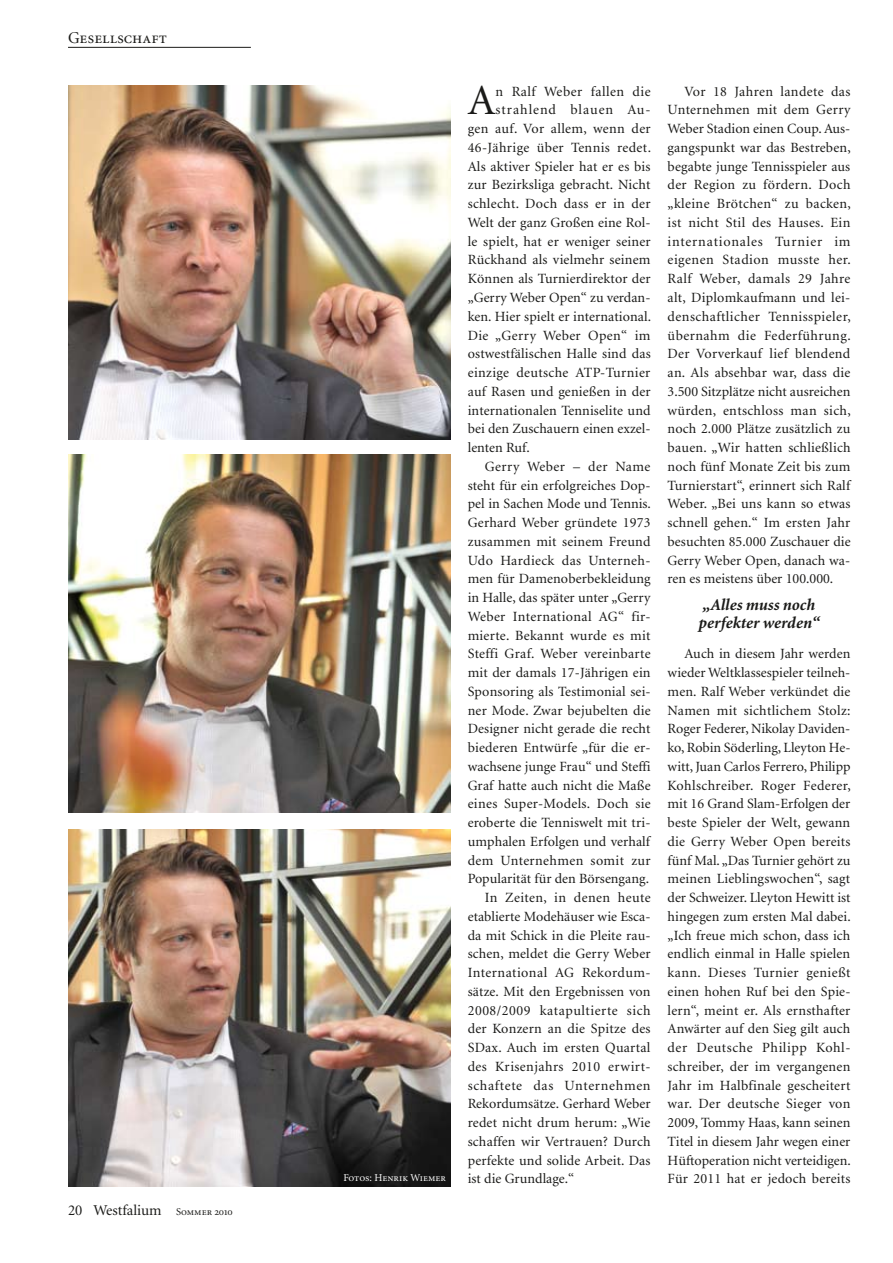
<style>
.page{position:relative;width:893px;height:1263px;background:#fff}
.page>*{position:absolute;margin:0;border:0;box-sizing:border-box;transform-origin:0 0}
.t1{font:42.9px "Minion";color:#1a1a18}
.t2{font:italic 700 16.5px/18px "Minion";color:#1a1a18}
.t3{font:16.5px "Minion Regular SC";color:#1a1a18}
.t4{font:15px "Minion";color:#1a1a18}
.t5{font:14.1px/18.8px "Minion";letter-spacing:.01em;color:#1a1a18;text-align:justify}
.t6{font:14.1px "Minion";letter-spacing:.03em;color:#1a1a18}
.t7{font:14.1px "Minion";letter-spacing:.035em;color:#1a1a18}
.t8{font:14.1px "Minion";letter-spacing:.05em;color:#1a1a18}
.t9{font:14.1px "Minion";letter-spacing:.065em;color:#1a1a18}
.t10{font:10.5px "Minion Regular SC";color:#fff}
.s1{font-family:"Minion Regular SC";font-size:10.5px}
</style>
<div class="page">
<hr style="left:68px;top:47px;width:183px;height:1px;background:#1a1a18">
<img style="left:68px;top:455px;width:383px;height:357px">
<img style="left:68px;top:85px;width:383px;height:354px">
<img style="left:68px;top:829px;width:383px;height:357px">
<p class="t3" style="left:68px;top:30px;width:101px">Gesellschaft</p>
<p class="t4" style="left:68px;top:1202px;width:166px">20 Westfalium <span class="s1">Sommer 2010</span></p>
<h1 class="t1" style="left:468px;top:80px;width:29px">A</h1>
<p class="t7" style="left:496px;top:84px;width:157px">n Ralf Weber fallen die</p>
<p class="t9" style="left:496px;top:103px;width:157px">strahlend blauen Au-</p>
<p class="t5" style="left:468px;top:120px;width:184px">gen auf. Vor allem, wenn der</p>
<p class="t5" style="left:468px;top:139px;width:185px">46-Jährige über Tennis redet.</p>
<p class="t5" style="left:468px;top:157px;width:184px">Als aktiver Spieler hat er es bis</p>
<p class="t5" style="left:468px;top:176px;width:184px">zur Bezirksliga gebracht. Nicht</p>
<p class="t5" style="left:468px;top:195px;width:184px">schlecht. Doch dass er in der</p>
<p class="t5" style="left:468px;top:214px;width:184px">Welt der ganz Großen eine Rol-</p>
<p class="t5" style="left:468px;top:232px;width:184px">le spielt, hat er weniger seiner</p>
<p class="t5" style="left:468px;top:251px;width:184px">Rückhand als vielmehr seinem</p>
<p class="t5" style="left:468px;top:270px;width:184px">Können als Turnierdirektor der</p>
<p class="t5" style="left:468px;top:289px;width:184px">„Gerry Weber Open“ zu verdan-</p>
<p class="t5" style="left:468px;top:307px;width:185px">ken. Hier spielt er international.</p>
<p class="t5" style="left:468px;top:326px;width:184px">Die „Gerry Weber Open“ im</p>
<p class="t5" style="left:468px;top:345px;width:184px">ostwestfälischen Halle sind das</p>
<p class="t5" style="left:468px;top:364px;width:184px">einzige deutsche ATP-Turnier</p>
<p class="t5" style="left:468px;top:382px;width:184px">auf Rasen und genießen in der</p>
<p class="t5" style="left:468px;top:401px;width:184px">internationalen Tenniselite und</p>
<p class="t5" style="left:468px;top:420px;width:184px">bei den Zuschauern einen exzel-</p>
<p class="t5" style="left:468px;top:439px;width:64px">lenten Ruf.</p>
<p class="t6" style="left:485px;top:459px;width:167px">Gerry Weber – der Name</p>
<p class="t5" style="left:468px;top:476px;width:184px">steht für ein erfolgreiches Dop-</p>
<p class="t5" style="left:468px;top:495px;width:185px">pel in Sachen Mode und Tennis.</p>
<p class="t5" style="left:468px;top:514px;width:184px">Gerhard Weber gründete 1973</p>
<p class="t5" style="left:468px;top:532px;width:184px">zusammen mit seinem Freund</p>
<p class="t5" style="left:468px;top:551px;width:184px">Udo Hardieck das Unterneh-</p>
<p class="t5" style="left:468px;top:570px;width:184px">men für Damenoberbekleidung</p>
<p class="t5" style="left:468px;top:589px;width:184px">in Halle, das später unter „Gerry</p>
<p class="t5" style="left:468px;top:607px;width:184px">Weber International AG“ fir-</p>
<p class="t5" style="left:468px;top:626px;width:184px">mierte. Bekannt wurde es mit</p>
<p class="t5" style="left:468px;top:645px;width:184px">Steffi Graf. Weber vereinbarte</p>
<p class="t5" style="left:468px;top:664px;width:184px">mit der damals 17-Jährigen ein</p>
<p class="t5" style="left:468px;top:682px;width:184px">Sponsoring als Testimonial sei-</p>
<p class="t5" style="left:468px;top:701px;width:184px">ner Mode. Zwar bejubelten die</p>
<p class="t5" style="left:468px;top:720px;width:184px">Designer nicht gerade die recht</p>
<p class="t5" style="left:468px;top:739px;width:184px">biederen Entwürfe „für die er-</p>
<p class="t5" style="left:468px;top:757px;width:184px">wachsene junge Frau“ und Steffi</p>
<p class="t5" style="left:468px;top:776px;width:184px">Graf hatte auch nicht die Maße</p>
<p class="t5" style="left:468px;top:795px;width:184px">eines Super-Models. Doch sie</p>
<p class="t5" style="left:468px;top:814px;width:184px">eroberte die Tenniswelt mit tri-</p>
<p class="t5" style="left:468px;top:832px;width:184px">umphalen Erfolgen und verhalf</p>
<p class="t5" style="left:468px;top:851px;width:184px">dem Unternehmen somit zur</p>
<p class="t5" style="left:468px;top:870px;width:183px">Popularität für den Börsengang.</p>
<p class="t5" style="left:485px;top:889px;width:167px">In Zeiten, in denen heute</p>
<p class="t5" style="left:468px;top:907px;width:184px">etablierte Modehäuser wie Esca-</p>
<p class="t5" style="left:468px;top:926px;width:184px">da mit Schick in die Pleite rau-</p>
<p class="t5" style="left:468px;top:945px;width:184px">schen, meldet die Gerry Weber</p>
<p class="t6" style="left:468px;top:966px;width:184px">International AG Rekordum-</p>
<p class="t5" style="left:468px;top:982px;width:184px">sätze. Mit den Ergebnissen von</p>
<p class="t7" style="left:468px;top:1003px;width:184px">2008/2009 katapultierte sich</p>
<p class="t5" style="left:468px;top:1020px;width:184px">der Konzern an die Spitze des</p>
<p class="t5" style="left:468px;top:1039px;width:184px">SDax. Auch im ersten Quartal</p>
<p class="t6" style="left:468px;top:1059px;width:184px">des Krisenjahrs 2010 erwirt-</p>
<p class="t8" style="left:468px;top:1078px;width:184px">schaftete das Unternehmen</p>
<p class="t5" style="left:468px;top:1095px;width:184px">Rekordumsätze. Gerhard Weber</p>
<p class="t5" style="left:468px;top:1114px;width:184px">redet nicht drum herum: „Wie</p>
<p class="t5" style="left:468px;top:1133px;width:184px">schaffen wir Vertrauen? Durch</p>
<p class="t5" style="left:468px;top:1151px;width:184px">perfekte und solide Arbeit. Das</p>
<p class="t10" style="left:343px;top:1172px;width:104px">Fotos: Henrik Wiemer</p>
<p class="t5" style="left:468px;top:1170px;width:108px">ist die Grundlage.“</p>
<p class="t5" style="left:668px;top:82px;width:185px;text-indent:17px">Vor 18 Jahren landete das Unternehmen mit dem Gerry Weber Stadion einen Coup. Aus&shy;gangspunkt war das Bestreben, begabte junge Tennisspieler aus der Region zu fördern. Doch „kleine Brötchen“ zu backen, ist nicht Stil des Hauses. Ein internationales Turnier im eigenen Stadion musste her.<br>Ralf Weber, damals 29 Jahre alt, Diplomkaufmann und lei&shy;denschaftlicher Tennisspieler, übernahm die Federführung.<br>Der Vorverkauf lief blendend an. Als absehbar war, dass die 3.500 Sitzplätze nicht ausreichen würden, entschloss man sich, noch 2.000 Plätze zusätzlich zu bauen. „Wir hatten schließlich noch fünf Monate Zeit bis zum Turnierstart“, erinnert sich Ralf Weber. „Bei uns kann so etwas schnell gehen.“ Im ersten Jahr besuchten 85.000 Zuschauer die Gerry Weber Open, danach wa&shy;ren es meistens über 100.000.</p>
<p class="t2" style="left:698px;top:596px;width:123px">„Alles muss noch perfekter werden“</p>
<p class="t5" style="left:668px;top:645px;width:185px;text-indent:17px">Auch in diesem Jahr werden wieder Weltklassespieler teilneh&shy;men. Ralf Weber verkündet die Namen mit sichtlichem Stolz:<br>Roger Federer, Nikolay Daviden&shy;ko, Robin Söderling, Lleyton He&shy;witt, Juan Carlos Ferrero, Philipp Kohlschreiber. Roger Federer, mit 16 Grand Slam-Erfolgen der beste Spieler der Welt, gewann die Gerry Weber Open bereits fünf Mal. „Das Turnier gehört zu meinen Lieblingswochen“, sagt der Schweizer. Lleyton Hewitt ist hingegen zum ersten Mal dabei. „Ich freue mich schon, dass ich endlich einmal in Halle spielen kann. Dieses Turnier genießt einen hohen Ruf bei den Spie&shy;lern“, meint er. Als ernsthafter Anwärter auf den Sieg gilt auch der Deutsche Philipp Kohl&shy;schreiber, der im vergangenen Jahr im Halbfinale gescheitert war. Der deutsche Sieger von 2009, Tommy Haas, kann seinen Titel in diesem Jahr wegen einer Hüftoperation nicht verteidigen.<br>Für 2011 hat er jedoch bereits</p>
</div>
